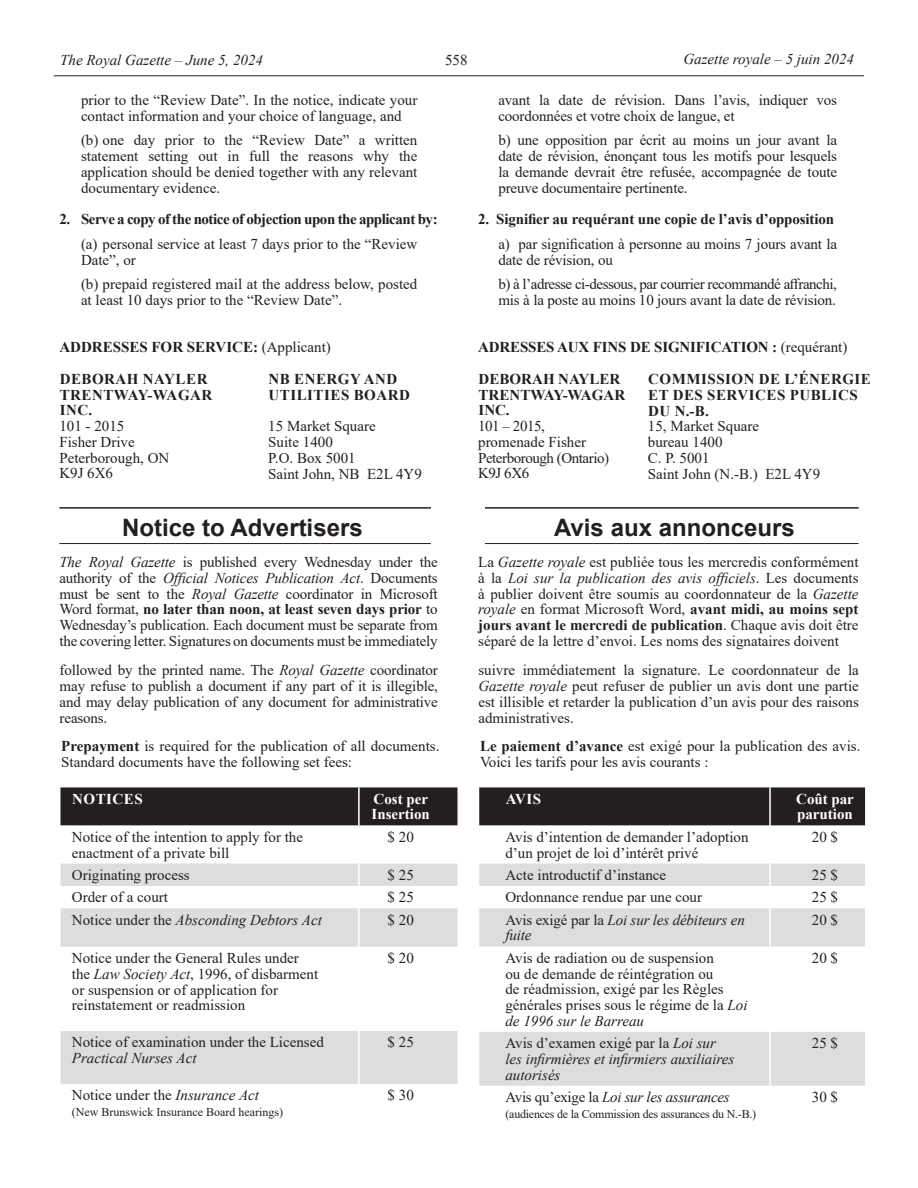
<style>
.page{position:relative;width:918px;height:1188px;background:#fff}
.page>*{position:absolute;margin:0;border:0;box-sizing:border-box;transform-origin:0 0}
.t1{font:700 24px "Arial";color:#231f20}
.t2{font:15px/15.8px "Times New Roman";color:#231f20}
.t3{font:italic 15px/15.8px "Times New Roman";color:#231f20}
.t4{font:700 15px/31.5px "Times New Roman";color:#231f20}
.t5{font:15px/15.8px "Times New Roman";letter-spacing:-.03em;color:#231f20}
.t6{font:700 15px/15.8px "Times New Roman";letter-spacing:.035em;color:#231f20}
.t7{font:700 15px "Times New Roman";letter-spacing:-.03em;color:#231f20}
.t8{font:700 15px/15.8px "Times New Roman";color:#fff}
.t9{font:italic 15px "Times New Roman";letter-spacing:-.02em;color:#231f20}
.t10{font:700 15px "Times New Roman";letter-spacing:.035em;color:#fff}
.t11{font:12px "Times New Roman";letter-spacing:-.02em;color:#231f20}
.t12{font:12px "Times New Roman";color:#231f20}
.s1{font-weight:400}
.s2{font-style:italic}
.s3{font-weight:700}
.s4{font-style:normal}
</style>
<div class="page">
<hr style="left:54px;top:76px;width:810px;height:1px;background:#231f20">
<hr style="left:485px;top:507px;width:374px;height:2px;background:#231f20">
<hr style="left:485px;top:543px;width:374px;height:1px;background:#231f20">
<hr style="left:59px;top:507px;width:372px;height:2px;background:#231f20">
<hr style="left:59px;top:543px;width:372px;height:1px;background:#231f20">
<div style="left:479px;top:787px;width:386px;height:38px;background:#231f20"></div>
<svg style="left:479px;top:864px;width:386px;height:222px;fill:#dfdfe1"></svg>
<hr style="left:769px;top:787px;width:2px;height:38px;background:#fff">
<hr style="left:769px;top:864px;width:2px;height:22px;background:#fff">
<hr style="left:769px;top:886px;width:2px;height:22px;background:#fff">
<hr style="left:769px;top:908px;width:2px;height:38px;background:#fff">
<hr style="left:769px;top:946px;width:2px;height:86px;background:#fff">
<hr style="left:769px;top:1032px;width:2px;height:54px;background:#fff">
<div style="left:60px;top:787px;width:398px;height:38px;background:#231f20"></div>
<svg style="left:60px;top:864px;width:398px;height:220px;fill:#dedfe1"></svg>
<hr style="left:358px;top:787px;width:2px;height:38px;background:#fff">
<hr style="left:358px;top:864px;width:2px;height:22px;background:#fff">
<hr style="left:358px;top:886px;width:2px;height:22px;background:#fff">
<hr style="left:358px;top:908px;width:2px;height:39px;background:#fff">
<hr style="left:358px;top:947px;width:2px;height:84px;background:#fff">
<hr style="left:358px;top:1031px;width:2px;height:53px;background:#fff">
<p class="t3" style="left:60px;top:52px;width:204px">The Royal Gazette – June 5, 2024</p>
<p class="t2" style="left:445px;top:51px;width:24px">558</p>
<p class="t3" style="left:683px;top:51px;width:172px">Gazette royale – 5 juin 2024</p>
<p class="t2" style="left:498px;top:92px;width:340px">avant la date de révision. Dans l’avis, indiquer vos coordonnées et votre choix de langue, et</p>
<p class="t2" style="left:498px;top:132px;width:340px;text-align:justify">b) une opposition par écrit au moins un jour avant la date de révision, énonçant tous les motifs pour lesquels la demande devrait être refusée, accompagnée de toute preuve documentaire pertinente.</p>
<p class="t4" style="left:478px;top:203px;width:357px">2. Signifier au requérant une copie de l’avis d’opposition</p>
<p class="t2" style="left:498px;top:236px;width:340px">a) par signification à personne au moins 7 jours avant la date de révision, ou</p>
<p class="t5" style="left:498px;top:276px;width:340px">b) à l’adresse ci-dessous, par courrier recommandé affranchi, mis à la poste au moins 10 jours avant la date de révision.</p>
<p class="t4" style="left:478px;top:331px;width:371px">ADRESSES AUX FINS DE SIGNIFICATION : <span class="s1">(requérant)<br></span>DEBORAH NAYLER</p>
<p class="t4" style="left:478px;top:386px;width:148px;line-height:15.8px">TRENTWAY-WAGAR<br>INC.</p>
<p class="t5" style="left:478px;top:418px;width:132px">101 – 2015, promenade Fisher<br>Peterborough (Ontario)<br>K9J 6X6</p>
<p class="t2" style="left:81px;top:92px;width:338px">prior to the “Review Date”. In the notice, indicate your contact information and your choice of language, and</p>
<p class="t2" style="left:81px;top:132px;width:338px;text-align:justify">(b) one day prior to the “Review Date” a written statement setting out in full the reasons why the application should be denied together with any relevant documentary evidence.</p>
<p class="t7" style="left:59px;top:208px;width:380px">2. Serve a copy of the notice of objection upon the applicant by:</p>
<p class="t2" style="left:81px;top:236px;width:338px">(a) personal service at least 7 days prior to the “Review<br>Date”, or</p>
<p class="t2" style="left:81px;top:276px;width:338px">(b) prepaid registered mail at the address below, posted at least 10 days prior to the “Review Date”.</p>
<p class="t4" style="left:59px;top:331px;width:273px">ADDRESSES FOR SERVICE: <span class="s1">(Applicant)<br></span>DEBORAH NAYLER</p>
<p class="t6" style="left:60px;top:386px;width:154px">TRENTWAY-WAGAR<br>INC.</p>
<p class="t2" style="left:59px;top:418px;width:111px">101 - 2015<br>Fisher Drive<br>Peterborough, ON<br>K9J 6X6</p>
<p class="t6" style="left:648px;top:371px;width:224px">COMMISSION DE L’ÉNERGIE<br>ET DES SERVICES PUBLICS<br>DU N.-B.</p>
<p class="t2" style="left:648px;top:418px;width:174px">15, Market Square<br>bureau 1400<br>C. P. 5001<br>Saint John (N.-B.) E2L 4Y9</p>
<h1 class="t1" style="left:554px;top:510px;width:242px">Avis aux annonceurs</h1>
<p class="t2" style="left:478px;top:554px;width:382px;text-align:justify">La <span class="s2">Gazette royale</span> est publiée tous les mercredis conformément à la <span class="s2">Loi sur la publication des avis officiels</span>. Les documents à publier doivent être soumis au coordonnateur de la <span class="s2">Gazette royale</span> en format Microsoft Word, <span class="s3">avant midi, au moins sept jours avant le mercredi de publication</span>. Chaque avis doit être séparé de la lettre d’envoi. Les noms des signataires doivent</p>
<p class="t6" style="left:269px;top:371px;width:143px">NB ENERGY AND<br>UTILITIES BOARD</p>
<p class="t2" style="left:268px;top:418px;width:155px">15 Market Square<br>Suite 1400<br>P.O. Box 5001<br>Saint John, NB E2L 4Y9</p>
<h1 class="t1" style="left:122px;top:510px;width:242px">Notice to Advertisers</h1>
<p class="t2" style="left:59px;top:554px;width:380px;text-align:justify"><span class="s2">The Royal Gazette</span> is published every Wednesday under the authority of the <span class="s2">Official Notices Publication Act</span>. Documents must be sent to the <span class="s2">Royal Gazette</span> coordinator in Microsoft Word format, <span class="s3">no later than noon, at least seven days prior</span> to Wednesday’s publication. Each document must be separate from the covering letter. Signatures on documents must be immediately</p>
<p class="t2" style="left:478px;top:662px;width:382px;text-align:justify">suivre immédiatement la signature. Le coordonnateur de la <span class="s2">Gazette royale</span> peut refuser de publier un avis dont une partie est illisible et retarder la publication d’un avis pour des raisons administratives.</p>
<p class="t2" style="left:60px;top:662px;width:380px;text-align:justify">followed by the printed name. The <span class="s2">Royal Gazette</span> coordinator may refuse to publish a document if any part of it is illegible, and may delay publication of any document for administrative reasons.</p>
<p class="t2" style="left:61px;top:737px;width:380px"><span class="s3">Prepayment</span> is required for the publication of all documents.<br>Standard documents have the following set fees:</p>
<p class="t2" style="left:480px;top:737px;width:382px"><span class="s3">Le paiement d’avance</span> est exigé pour la publication des avis.<br>Voici les tarifs pour les avis courants :</p>
<p class="t8" style="left:506px;top:790px;width:37px">AVIS</p>
<p class="t8" style="left:796px;top:790px;width:59px">Coût par parution</p>
<p class="t2" style="left:505px;top:828px;width:245px">Avis d’intention de demander l’adoption d’un projet de loi d’intérêt privé</p>
<p class="t2" style="left:812px;top:828px;width:28px">20 $</p>
<p class="t2" style="left:505px;top:867px;width:162px">Acte introductif d’instance</p>
<p class="t2" style="left:812px;top:867px;width:28px">25 $</p>
<p class="t2" style="left:505px;top:889px;width:198px">Ordonnance rendue par une cour</p>
<p class="t2" style="left:812px;top:889px;width:28px">25 $</p>
<p class="t3" style="left:505px;top:911px;width:241px"><span class="s4">Avis exigé par la</span> Loi sur les débiteurs en fuite</p>
<p class="t2" style="left:812px;top:911px;width:28px">20 $</p>
<p class="t2" style="left:505px;top:949px;width:244px">Avis de radiation ou de suspension<br>ou de demande de réintégration ou<br>de réadmission, exigé par les Règles générales prises sous le régime de la <span class="s2">Loi de 1996 sur le Barreau</span></p>
<p class="t2" style="left:812px;top:949px;width:28px">20 $</p>
<p class="t3" style="left:505px;top:1035px;width:230px"><span class="s4">Avis d’examen exigé par la</span> Loi sur les infirmières et infirmiers auxiliaires autorisés</p>
<p class="t2" style="left:812px;top:1035px;width:28px">25 $</p>
<p class="t9" style="left:505px;top:1087px;width:226px"><span class="s4">Avis qu’exige la</span> Loi sur les assurances</p>
<p class="t11" style="left:506px;top:1105px;width:252px">(audiences de la Commission des assurances du N.-B.)</p>
<p class="t10" style="left:72px;top:788px;width:72px">NOTICES</p>
<p class="t8" style="left:372px;top:790px;width:60px">Cost per<br>Insertion</p>
<p class="t2" style="left:72px;top:828px;width:233px">Notice of the intention to apply for the enactment of a private bill</p>
<p class="t2" style="left:388px;top:828px;width:28px">$ 20</p>
<p class="t2" style="left:72px;top:867px;width:119px">Originating process</p>
<p class="t2" style="left:388px;top:867px;width:28px">$ 25</p>
<p class="t2" style="left:72px;top:889px;width:98px">Order of a court</p>
<p class="t2" style="left:388px;top:889px;width:28px">$ 25</p>
<p class="t3" style="left:72px;top:911px;width:252px"><span class="s4">Notice under the</span> Absconding Debtors Act</p>
<p class="t2" style="left:388px;top:911px;width:28px">$ 20</p>
<p class="t2" style="left:72px;top:950px;width:248px">Notice under the General Rules under the <span class="s2">Law Society Act</span>, 1996, of disbarment or suspension or of application for reinstatement or readmission</p>
<p class="t2" style="left:388px;top:950px;width:28px">$ 20</p>
<p class="t2" style="left:72px;top:1034px;width:254px">Notice of examination under the Licensed</p>
<p class="t3" style="left:72px;top:1050px;width:126px">Practical Nurses Act</p>
<p class="t2" style="left:388px;top:1034px;width:28px">$ 25</p>
<p class="t2" style="left:388px;top:1087px;width:28px">$ 30</p>
<p class="t2" style="left:72px;top:1087px;width:189px">Notice under the <span class="s2">Insurance Act</span></p>
<p class="t12" style="left:72px;top:1104px;width:213px">(New Brunswick Insurance Board hearings)</p>
<p class="t2" style="left:812px;top:1089px;width:28px">30 $</p>
</div>
